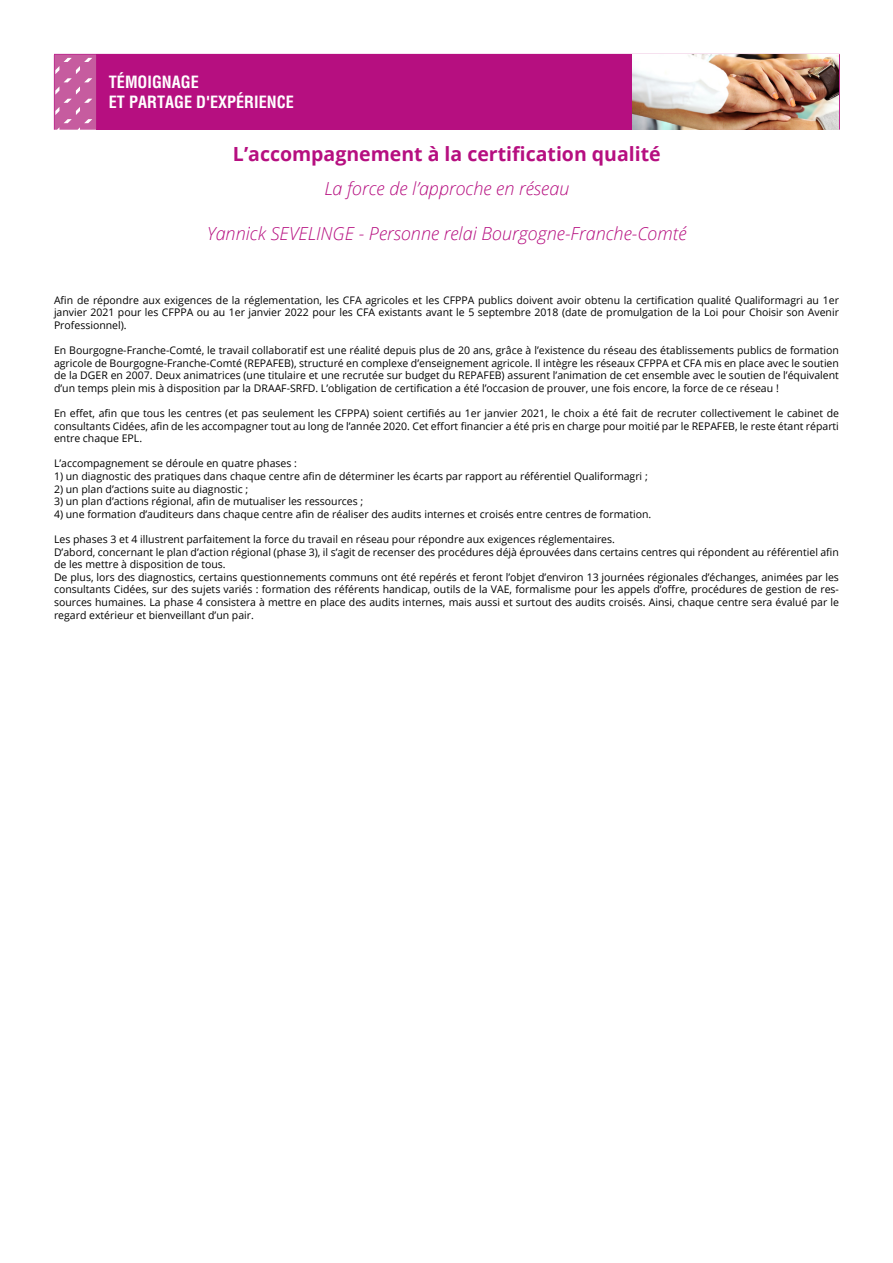
<style>
.page{position:relative;width:893px;height:1263px;background:#fff}
.page>*{position:absolute;margin:0;border:0;box-sizing:border-box;transform-origin:0 0}
.t1{font:700 19.5px "Open Sans";color:#b60f80}
.t2{font:italic 300 18px "Open Sans";color:#b60f80}
.t3{font:700 condensed 16.5px/19.5px "Helvetica LT Std";color:#fff}
.t4{font:10.5px/12.6px "Open Sans";color:#000;text-align:justify}
</style>
<div class="page">
<div style="left:96px;top:54px;width:535px;height:76px;background:#b60f80"></div>
<hr style="left:631px;top:54px;width:209px;height:1px;background:#b60f80">
<hr style="left:839px;top:55px;width:1px;height:75px;background:#b60f80">
<hr style="left:54px;top:54px;width:42px;height:1px;background:#b60f80">
<hr style="left:54px;top:55px;width:1px;height:75px;background:#b60f80">
<svg style="left:55px;top:55px;width:41px;height:75px;background:#ca69a6"></svg>
<img style="left:633px;top:55px;width:206px;height:75px">
<h3 class="t3" style="left:109px;top:72px;width:186px">TÉMOIGNAGE<br>ET PARTAGE D'EXPÉRIENCE</h3>
<h1 class="t1" style="left:233px;top:140px;width:429px">L’accompagnement à la certification qualité</h1>
<h2 class="t2" style="left:324px;top:176px;width:247px">La force de l’approche en réseau</h2>
<h2 class="t2" style="left:207px;top:221px;width:481px">Yannick SEVELINGE - Personne relai Bourgogne-Franche-Comté</h2>
<p class="t4" style="left:54px;top:293px;width:786px">Afin de répondre aux exigences de la réglementation, les CFA agricoles et les CFPPA publics doivent avoir obtenu la certification qualité Qualiformagri au 1er janvier 2021 pour les CFPPA ou au 1er janvier 2022 pour les CFA existants avant le 5 septembre 2018 (date de promulgation de la Loi pour Choisir son Avenir Professionnel).</p>
<p class="t4" style="left:54px;top:344px;width:786px">En Bourgogne-Franche-Comté, le travail collaboratif est une réalité depuis plus de 20 ans, grâce à l’existence du réseau des établissements publics de formation agricole de Bourgogne-Franche-Comté (REPAFEB), structuré en complexe d’enseignement agricole. Il intègre les réseaux CFPPA et CFA mis en place avec le soutien de la DGER en 2007. Deux animatrices (une titulaire et une recrutée sur budget du REPAFEB) assurent l’animation de cet ensemble avec le soutien de l’équivalent d’un temps plein mis à disposition par la DRAAF-SRFD. L’obligation de certification a été l’occasion de prouver, une fois encore, la force de ce réseau !</p>
<p class="t4" style="left:54px;top:407px;width:786px">En effet, afin que tous les centres (et pas seulement les CFPPA) soient certifiés au 1er janvier 2021, le choix a été fait de recruter collectivement le cabinet de consultants Cidées, afin de les accompagner tout au long de l’année 2020. Cet effort financier a été pris en charge pour moitié par le REPAFEB, le reste étant réparti entre chaque EPL.</p>
<p class="t4" style="left:54px;top:457px;width:244px">L’accompagnement se déroule en quatre phases :</p>
<p class="t4" style="left:54px;top:470px;width:595px">1) un diagnostic des pratiques dans chaque centre afin de déterminer les écarts par rapport au référentiel Qualiformagri ;</p>
<p class="t4" style="left:54px;top:482px;width:196px">2) un plan d’actions suite au diagnostic ;</p>
<p class="t4" style="left:54px;top:495px;width:311px">3) un plan d’actions régional, afin de mutualiser les ressources ;</p>
<p class="t4" style="left:54px;top:507px;width:599px">4) une formation d’auditeurs dans chaque centre afin de réaliser des audits internes et croisés entre centres de formation.</p>
<p class="t4" style="left:54px;top:533px;width:786px;text-align:left">Les phases 3 et 4 illustrent parfaitement la force du travail en réseau pour répondre aux exigences réglementaires.<br>D’abord, concernant le plan d’action régional (phase 3), il s’agit de recenser des procédures déjà éprouvées dans certains centres qui répondent au référentiel afin de les mettre à disposition de tous.<br>De plus, lors des diagnostics, certains questionnements communs ont été repérés et feront l’objet d’environ 13 journées régionales d’échanges, animées par les consultants Cidées, sur des sujets variés : formation des référents handicap, outils de la VAE, formalisme pour les appels d’offre, procédures de gestion de res&shy;sources humaines. La phase 4 consistera à mettre en place des audits internes, mais aussi et surtout des audits croisés. Ainsi, chaque centre sera évalué par le regard extérieur et bienveillant d’un pair.</p>
</div>
